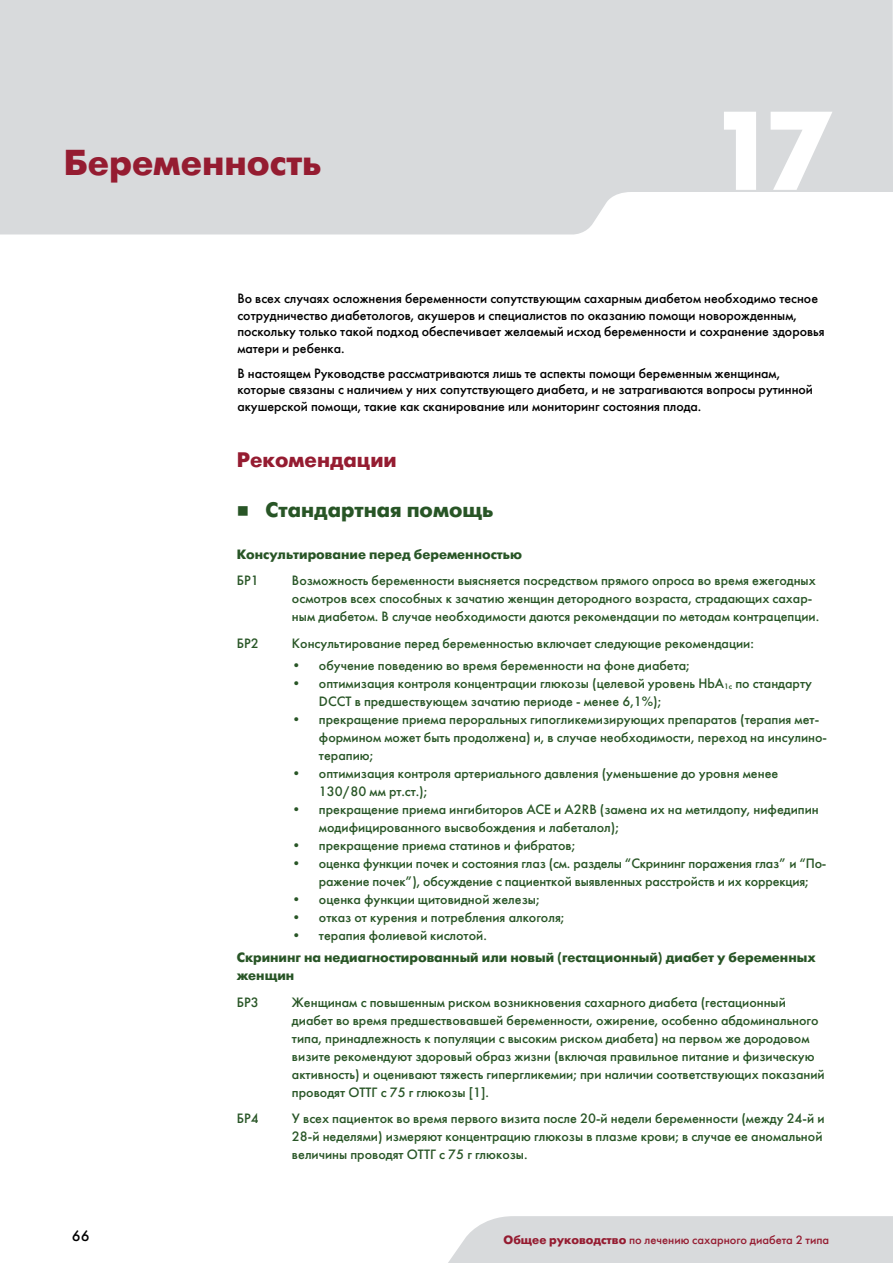
<style>
.page{position:relative;width:893px;height:1263px;background:#fff}
.page>*{position:absolute;margin:0;border:0;box-sizing:border-box;transform-origin:0 0}
.t1{font:700 111.75px "Futuris C";color:#fff}
.t2{font:700 36px "Futuris C";color:#951c31}
.t3{font:700 21px "Futuris C";color:#285526}
.t4{font:700 21px "Futuris C";color:#951c31}
.t5{font:15px "Futuris C";color:#000}
.t6{font:13.5px/18px "Futuris C";color:#285526}
.t7{font:13.5px/16.5px "Futuris C";color:#000}
.t8{font:700 13.5px/18px "Futuris C";color:#285526}
.t9{font:12px "Futuris C";color:#951c31}
.s1{font-weight:700}
</style>
<div class="page">
<div style="left:0;top:0;width:893px;height:234px;background:#d8dadc"></div>
<div style="left:448px;top:1216px;width:445px;height:47px;background:#d8dadc"></div>
<h2 class="t2" style="left:64px;top:143px;width:259px">Беременность</h2>
<h1 class="t1" style="left:708px;top:89px;width:126px">17</h1>
<p class="t7" style="left:237px;top:290px;width:589px">Во всех случаях осложнения беременности сопутствующим сахарным диабетом необходимо тесное сотрудничество диабетологов, акушеров и специалистов по оказанию помощи новорожденным, поскольку только такой подход обеспечивает желаемый исход беременности и сохранение здоровья матери и ребенка.</p>
<p class="t7" style="left:237px;top:365px;width:577px">В настоящем Руководстве рассматриваются лишь те аспекты помощи беременным женщинам, которые связаны с наличием у них сопутствующего диабета, и не затрагиваются вопросы рутинной акушерской помощи, такие как сканирование или мониторинг состояния плода.</p>
<p class="t5" style="left:72px;top:1226px;width:19px">66</p>
<h3 class="t4" style="left:237px;top:448px;width:162px">Рекомендации</h3>
<h3 class="t3" style="left:237px;top:498px;width:258px">■ Стандартная помощь</h3>
<p class="t8" style="left:237px;top:545px;width:287px">Консультирование перед беременностью</p>
<p class="t6" style="left:237px;top:571px;width:24px">БР1</p>
<p class="t6" style="left:292px;top:571px;width:529px">Возможность беременности выясняется посредством прямого опроса во время ежегодных осмотров всех способных к зачатию женщин детородного возраста, страдающих сахар&shy;ным диабетом. В случае необходимости даются рекомендации по методам контрацепции.</p>
<p class="t6" style="left:237px;top:634px;width:24px">БР2</p>
<p class="t6" style="left:319px;top:632px;width:436px;line-height:22.2px;text-indent:-27px">Консультирование перед беременностью включает следующие рекомендации: обучение поведению во время беременности на фоне диабета;</p>
<p class="t6" style="left:319px;top:674px;width:510px">оптимизация контроля концентрации глюкозы (целевой уровень HbA<sub>1c</sub> по стандарту DCCT в предшествующем зачатию периоде - менее 6,1%);<br>прекращение приема пероральных гипогликемизирующих препаратов (терапия мет&shy;формином может быть продолжена) и, в случае необходимости, переход на инсулино&shy;терапию;<br>оптимизация контроля артериального давления (уменьшение до уровня менее 130/80 мм рт.ст.);<br>прекращение приема ингибиторов АСЕ и A2RB (замена их на метилдопу, нифедипин модифицированного высвобождения и лабеталол);<br>прекращение приема статинов и фибратов;<br>оценка функции почек и состояния глаз (см. разделы “Скрининг поражения глаз” и “По&shy;ражение почек”), обсуждение с пациенткой выявленных расстройств и их коррекция; оценка функции щитовидной железы;<br>отказ от курения и потребления алкоголя;<br>терапия фолиевой кислотой.</p>
<p class="t8" style="left:237px;top:949px;width:580px">Скрининг на недиагностированный или новый (гестационный) диабет у беременных женщин</p>
<p class="t6" style="left:237px;top:993px;width:24px">БР3</p>
<p class="t6" style="left:292px;top:993px;width:534px">Женщинам с повышенным риском возникновения сахарного диабета (гестационный диабет во время предшествовавшей беременности, ожирение, особенно абдоминального типа, принадлежность к популяции с высоким риском диабета) на первом же дородовом визите рекомендуют здоровый образ жизни (включая правильное питание и физическую активность) и оценивают тяжесть гипергликемии; при наличии соответствующих показаний проводят ОТТГ с 75 г глюкозы [1].</p>
<p class="t6" style="left:237px;top:1109px;width:24px">БР4</p>
<p class="t6" style="left:292px;top:1109px;width:534px">У всех пациенток во время первого визита после 20-й недели беременности (между 24-й и<br>28-й неделями) измеряют концентрацию глюкозы в плазме крови; в случае ее аномальной величины проводят ОТТГ с 75 г глюкозы.</p>
<p class="t6" style="left:292px;top:656px;width:11px">• •</p>
<p class="t6" style="left:292px;top:710px;width:11px">•</p>
<p class="t6" style="left:292px;top:764px;width:11px">•</p>
<p class="t6" style="left:292px;top:800px;width:11px">•</p>
<p class="t6" style="left:292px;top:836px;width:11px">• •</p>
<p class="t6" style="left:292px;top:890px;width:11px;text-align:justify">• • •</p>
<p class="t9" style="left:504px;top:1232px;width:327px"><span class="s1">Общее руководство</span> по лечению сахарного диабета 2 типа</p>
</div>
